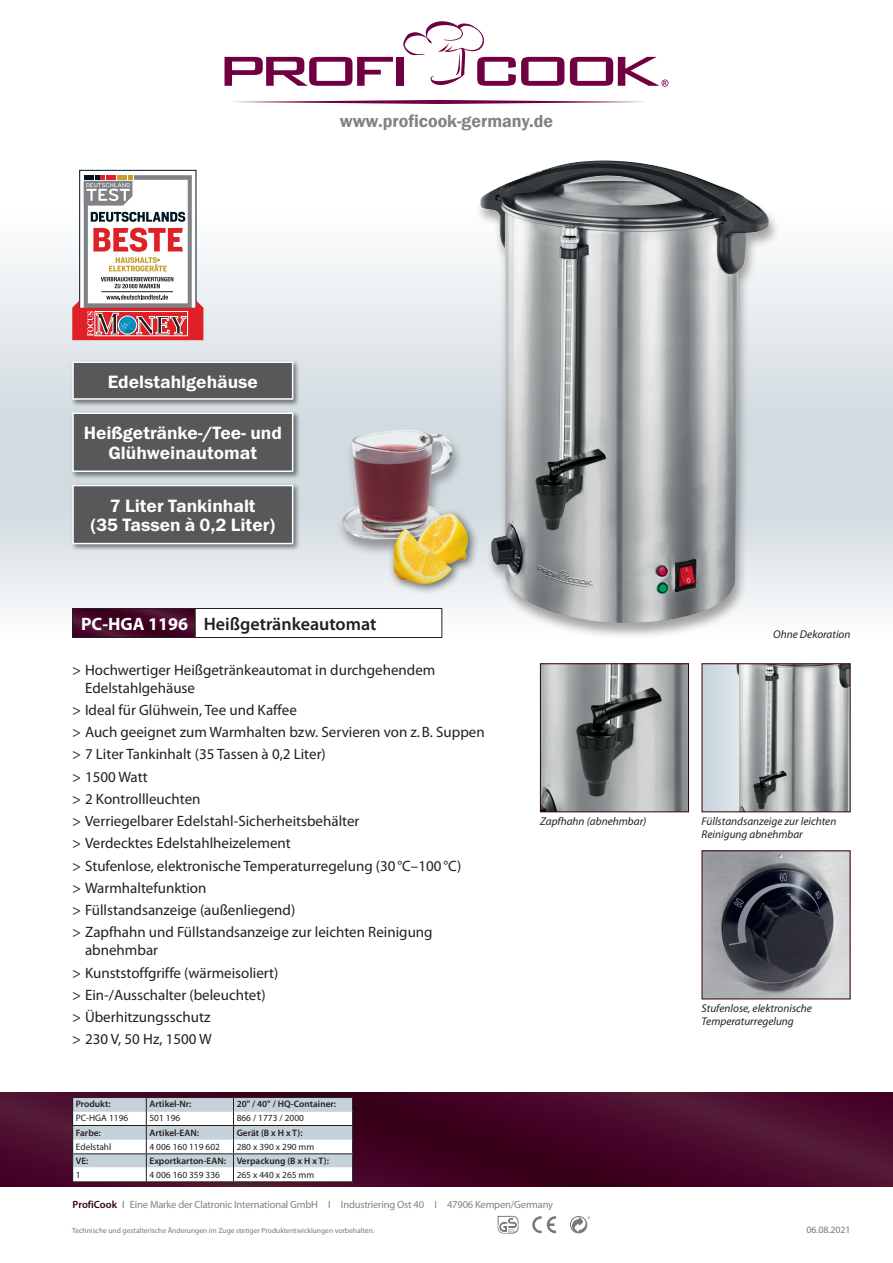
<style>
.page{position:relative;width:893px;height:1263px;background:#fff}
.page>*{position:absolute;margin:0;border:0;box-sizing:border-box;transform-origin:0 0}
.t1{font:18px/19.5px "Franklin Gothic Demi ITC";color:#fff;text-align:center}
.t2{font:600 18px "Franklin Gothic";color:#808285}
.t3{font:600 18px "Myriad Pro";color:#231f20}
.t4{font:700 18px "Myriad Pro";color:#fff}
.t5{font:15px/22.2px "Myriad Pro";color:#231f20}
.t6{font:italic 11.25px/12.8px "Myriad Pro";color:#231f20}
.t7{font:10.5px "Myriad Pro";letter-spacing:-.015em;color:#808285}
.t8{font:9.75px "Myriad Pro";color:#76787b}
.t9{font:600 9.3px "Myriad Pro";color:#231f20}
.t10{font:9.3px "Myriad Pro";color:#231f20}
.t11{font:7.5px "Myriad Pro";color:#76787b}
.s1{font-weight:600;color:#350015}
.s2{color:#76787b}
</style>
<div class="page">
<svg style="left:233px;top:100px;width:411px;height:4px"></svg>
<svg style="left:225px;top:57px;width:168px;height:29px"></svg>
<div style="left:396px;top:57px;width:8px;height:29px;background:#710043"></div>
<svg style="left:570px;top:57px;width:98px;height:30px"></svg>
<svg style="left:403px;top:21px;width:161px;height:65px"></svg>
<svg style="left:0;top:256px;width:893px;height:382px"></svg>
<svg style="left:0;top:1093px;width:893px;height:93px;background:#460828"></svg>
<svg style="left:532px;top:1216px;width:24px;height:17px"></svg>
<div style="left:570px;top:1216px;width:17px;height:17px;border:1px solid #76787b;border-radius:50%"></div>
<svg style="left:572px;top:1216px;width:18px;height:17px"></svg>
<svg style="left:498px;top:1215px;width:20px;height:18px"></svg>
<img style="left:542px;top:665px;width:145px;height:145px">
<div style="left:540px;top:663px;width:149px;height:149px;border:1px solid #350015"></div>
<img style="left:704px;top:852px;width:144px;height:145px">
<div style="left:702px;top:664px;width:148px;height:148px;background:#d2dbe1"></div>
<img style="left:736px;top:665px;width:112px;height:145px">
<div style="left:702px;top:663px;width:148px;height:149px;border:1px solid #350015"></div>
<svg style="left:72px;top:170px;width:131px;height:170px"></svg>
<svg style="left:73px;top:609px;width:122px;height:28px;background:#450827"></svg>
<hr style="left:72px;top:608px;width:124px;height:1px;background:#231f20">
<svg style="left:72px;top:609px;width:1px;height:28px"></svg>
<hr style="left:72px;top:637px;width:124px;height:1px;background:#231f20">
<div style="left:474px;top:160px;width:307px;height:480px;background:#231f20;opacity:.4"></div>
<img style="left:480px;top:161px;width:289px;height:462px">
<div style="left:337px;top:429px;width:127px;height:128px;background:#231f20;opacity:.4"></div>
<img style="left:352px;top:430px;width:56px;height:57px">
<div style="left:388px;top:508px;width:91px;height:86px;background:#010101;opacity:.6"></div>
<img style="left:392px;top:513px;width:77px;height:72px">
<div style="left:70px;top:359px;width:231px;height:48px;background:#010101;opacity:.5"></div>
<div style="left:73px;top:362px;width:220px;height:37px;background:#57585a"></div>
<div style="left:72px;top:361px;width:221px;height:39px;border:2px solid #fff"></div>
<div style="left:195px;top:608px;width:247px;height:29px;background:#fff"></div>
<svg style="left:195px;top:609px;width:1px;height:28px"></svg>
<hr style="left:195px;top:608px;width:247px;height:1px;background:#231f20">
<svg style="left:441px;top:609px;width:1px;height:28px"></svg>
<hr style="left:195px;top:637px;width:247px;height:1px;background:#231f20">
<hr style="left:72px;top:1181px;width:74px;height:1px;background:#231f20">
<hr style="left:146px;top:1181px;width:87px;height:1px;background:#231f20">
<hr style="left:233px;top:1181px;width:120px;height:1px;background:#231f20">
<hr style="left:72px;top:1097px;width:74px;height:1px;background:#231f20">
<hr style="left:146px;top:1097px;width:87px;height:1px;background:#231f20">
<hr style="left:233px;top:1097px;width:120px;height:1px;background:#231f20">
<svg style="left:72px;top:1098px;width:281px;height:83px"></svg>
<hr style="left:72px;top:1125px;width:74px;height:1px;background:#231f20">
<hr style="left:146px;top:1125px;width:87px;height:1px;background:#231f20">
<hr style="left:233px;top:1125px;width:120px;height:1px;background:#231f20">
<hr style="left:72px;top:1153px;width:74px;height:1px;background:#231f20">
<hr style="left:233px;top:1153px;width:120px;height:1px;background:#231f20">
<div style="left:70px;top:483px;width:231px;height:68px;background:#010101;opacity:.5"></div>
<div style="left:73px;top:485px;width:220px;height:59px;background:#57585a"></div>
<div style="left:72px;top:485px;width:221px;height:59px;border:2px solid #fff"></div>
<div style="left:70px;top:410px;width:231px;height:69px;background:#010101;opacity:.5"></div>
<div style="left:73px;top:413px;width:220px;height:58px;background:#57585a"></div>
<div style="left:72px;top:412px;width:221px;height:60px;border:2px solid #fff"></div>
<p class="t2" style="left:340px;top:110px;width:215px">www.proficook-germany.de</p>
<p class="t1" style="left:108px;top:372px;width:152px">Edelstahlgehäuse</p>
<p class="t1" style="left:84px;top:424px;width:200px">Heißgetränke-/Tee- und<br>Glühweinautomat</p>
<p class="t1" style="left:90px;top:496px;width:187px">7 Liter Tankinhalt<br>(35 Tassen à 0,2 Liter)</p>
<p class="t4" style="left:81px;top:612px;width:109px">PC-HGA 1196</p>
<p class="t3" style="left:204px;top:612px;width:174px">Heißgetränkeautomat</p>
<p class="t5" style="left:85px;top:660px;width:352px;line-height:18px;text-indent:-13px">&gt; Hochwertiger Heißgetränkeautomat in durchgehendem<br>Edelstahlgehäuse</p>
<p class="t5" style="left:72px;top:698px;width:414px">&gt; Ideal für Glühwein, Tee und Kaffee<br>&gt; Auch geeignet zum Warmhalten bzw. Servieren von z.B. Suppen &gt; 7 Liter Tankinhalt (35 Tassen à 0,2 Liter)<br>&gt; 1500 Watt<br>&gt; 2 Kontrollleuchten<br>&gt; Verriegelbarer Edelstahl-Sicherheitsbehälter<br>&gt; Verdecktes Edelstahlheizelement<br>&gt; Stufenlose, elektronische Temperaturregelung (30°C–100°C)<br>&gt; Warmhaltefunktion<br>&gt; Füllstandsanzeige (außenliegend)<br>&gt; Zapfhahn und Füllstandsanzeige zur leichten Reinigung</p>
<p class="t5" style="left:72px;top:939px;width:208px;text-indent:13px">abnehmbar<br>&gt; Kunststoffgriffe (wärmeisoliert) &gt; Ein-/Ausschalter (beleuchtet)<br>&gt; Überhitzungsschutz<br>&gt; 230 V, 50 Hz, 1500 W</p>
<p class="t9" style="left:76px;top:1098px;width:36px">Produkt:</p>
<p class="t9" style="left:150px;top:1098px;width:44px">Artikel-Nr:</p>
<p class="t9" style="left:237px;top:1098px;width:101px">20" / 40" / HQ-Container:</p>
<p class="t10" style="left:76px;top:1112px;width:54px">PC-HGA 1196</p>
<p class="t10" style="left:150px;top:1112px;width:32px">501 196</p>
<p class="t10" style="left:237px;top:1112px;width:69px">866 / 1773 / 2000</p>
<p class="t9" style="left:76px;top:1126px;width:27px">Farbe:</p>
<p class="t9" style="left:150px;top:1126px;width:51px">Artikel-EAN:</p>
<p class="t9" style="left:237px;top:1126px;width:67px">Gerät (B x H x T):</p>
<p class="t10" style="left:76px;top:1141px;width:37px">Edelstahl</p>
<p class="t10" style="left:150px;top:1141px;width:72px">4 006 160 119 602</p>
<p class="t10" style="left:237px;top:1141px;width:79px">280 x 390 x 290 mm</p>
<p class="t9" style="left:76px;top:1155px;width:14px">VE:</p>
<p class="t9" style="left:150px;top:1155px;width:181px">Exportkarton-EAN: Verpackung (B x H x T):</p>
<p class="t10" style="left:76px;top:1169px;width:6px">1</p>
<p class="t10" style="left:150px;top:1169px;width:72px">4 006 160 359 336</p>
<p class="t10" style="left:237px;top:1169px;width:79px">265 x 440 x 265 mm</p>
<p class="t6" style="left:540px;top:814px;width:108px">Zapfhahn (abnehmbar)</p>
<p class="t7" style="left:73px;top:1198px;width:482px"><span class="s1">ProfiCook</span> <span class="s2">I</span> Eine Marke der Clatronic International GmbH I Industriering Ost 40 I 47906 Kempen/Germany</p>
<p class="t11" style="left:72px;top:1226px;width:304px">Technische und gestalterische Änderungen im Zuge stetiger Produktentwicklungen vorbehalten.</p>
<p class="t6" style="left:773px;top:627px;width:79px">Ohne Dekoration</p>
<p class="t6" style="left:702px;top:814px;width:136px">Füllstandsanzeige zur leichten<br>Reinigung abnehmbar</p>
<p class="t6" style="left:702px;top:1002px;width:112px">Stufenlose, elektronische<br>Temperaturregelung</p>
<p class="t8" style="left:806px;top:1224px;width:46px">06.08.2021</p>
</div>
